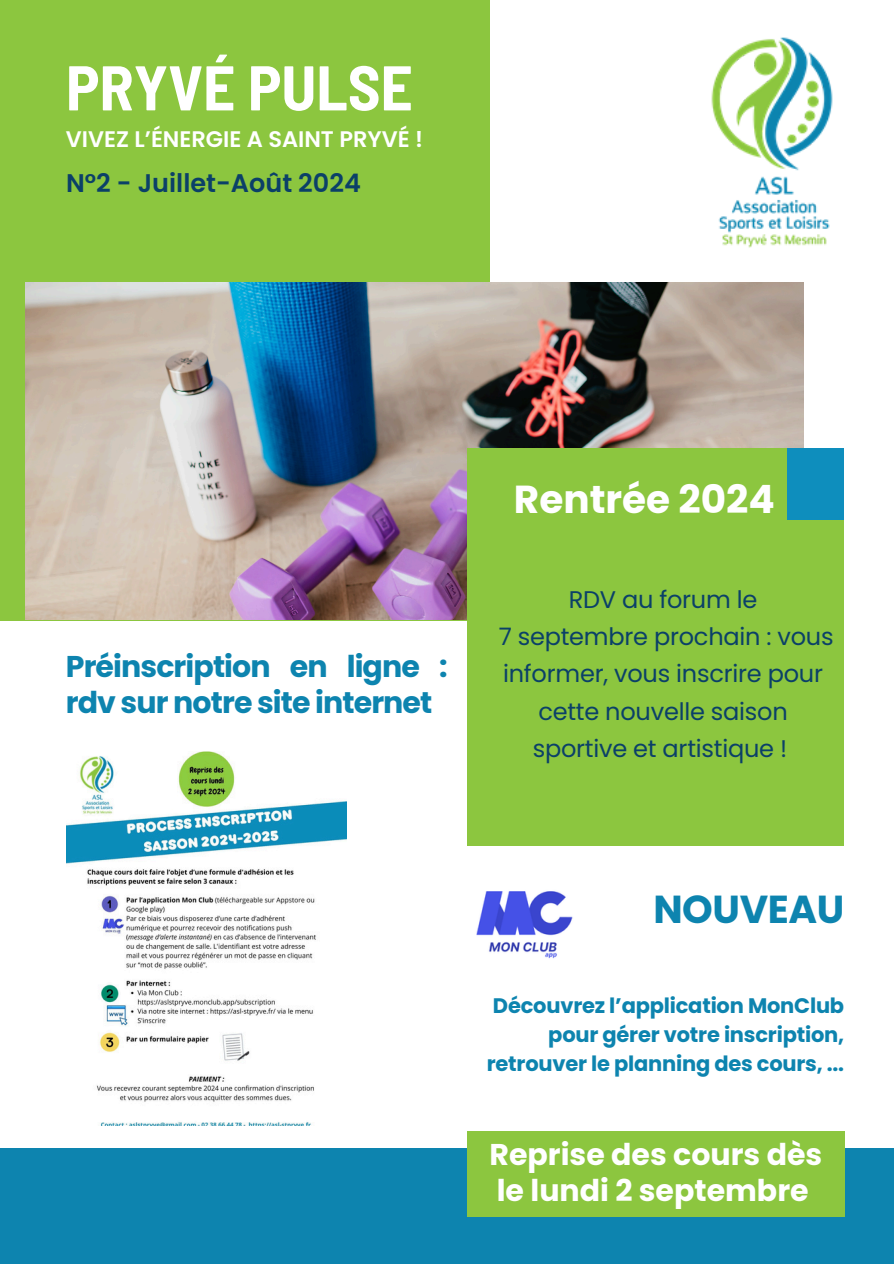
<style>
.page{position:relative;width:894px;height:1264px;background:#fff}
.page>*{position:absolute;margin:0;border:0;box-sizing:border-box;transform-origin:0 0}
.t1{font:700 semi-condensed 63px "Barlow";color:#fff}
.t2{font:700 39px "Poppins";color:#fff}
.t3{font:700 39px "Poppins";letter-spacing:-.01em;color:#0d84af}
.t4{font:700 30px/36px "Poppins";letter-spacing:-.03em;color:#0d84af}
.t5{font:700 30px/36px "Poppins";color:#fff}
.t6{font:600 25.5px "Poppins";color:#0b4068}
.t7{font:24px/37.3px "Poppins";letter-spacing:-.01em;color:#0b4068;text-align:center}
.t8{font:600 22.5px "Poppins";color:#fff}
.t9{font:700 21px/29.2px "Poppins";letter-spacing:-.01em;color:#0d84af;text-align:right}
</style>
<div class="page">
<div style="left:0;top:0;width:489px;height:620px;background:#8cc63f"></div>
<div style="left:0;top:1148px;width:893px;height:115px;background:#0d84af"></div>
<img style="left:26px;top:282px;width:777px;height:337px">
<div style="left:467px;top:448px;width:377px;height:397px;background:#8cc63f"></div>
<div style="left:787px;top:448px;width:57px;height:71px;background:#0e8ebd"></div>
<div style="left:467px;top:1130px;width:377px;height:86px;background:#8cc63f"></div>
<img style="left:711px;top:37px;width:122px;height:211px">
<img style="left:66px;top:751px;width:280px;height:374px">
<img style="left:476px;top:891px;width:97px;height:68px">
<p class="t1" style="left:66px;top:47px;width:348px">PRYVÉ PULSE</p>
<p class="t8" style="left:66px;top:123px;width:358px">VIVEZ L’ÉNERGIE A SAINT PRYVÉ !</p>
<h2 class="t6" style="left:66px;top:165px;width:296px">N°2 - Juillet-Août 2024</h2>
<h3 class="t4" style="left:66px;top:649px;width:383px">Préinscription en ligne : rdv sur notre site internet</h3>
<h4 class="t2" style="left:514px;top:471px;width:262px">Rentrée 2024</h4>
<h6 class="t7" style="left:498px;top:580px;width:336px">RDV au forum le<br>7 septembre prochain : vous informer, vous inscrire pour cette nouvelle saison sportive et artistique !</h6>
<p class="t3" style="left:653px;top:881px;width:192px">NOUVEAU</p>
<h5 class="t9" style="left:486px;top:990px;width:359px">Découvrez l’application MonClub pour gérer votre inscription, retrouver le planning des cours, ...</h5>
<h4 class="t5" style="left:489px;top:1135px;width:334px">Reprise des cours dès le lundi 2 septembre</h4>
</div>
